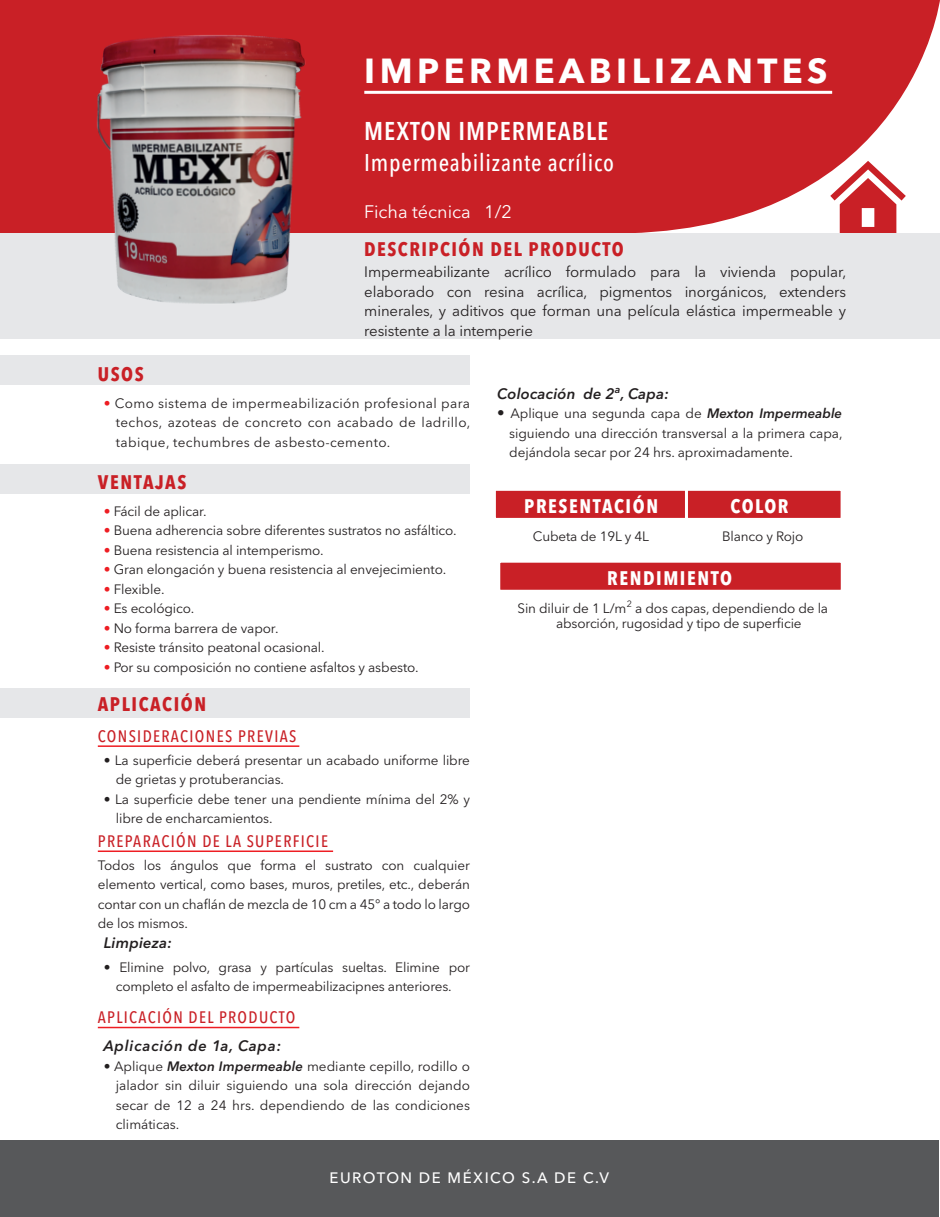
<style>
.page{position:relative;width:940px;height:1217px;background:#fff}
.page>*{position:absolute;margin:0;border:0;box-sizing:border-box;transform-origin:0 0}
.t1{font:700 34.5px "Avenir Next LT Pro";letter-spacing:.13em;color:#fff}
.t2{font:600 condensed 25.5px "Avenir Next LT Pro";letter-spacing:.04em;color:#fff}
.t3{font:500 condensed 24px "Avenir Next LT Pro";letter-spacing:.03em;color:#fff}
.t4{font:700 condensed 19.5px "Avenir Next LT Pro";letter-spacing:.075em;color:#c92026}
.t5{font:700 condensed 19.5px "Avenir Next LT Pro";letter-spacing:.08em;color:#fff}
.t6{font:18px "Avenir Next LT Pro";color:#fff}
.t7{font:500 condensed 16.5px "Avenir Next LT Pro";letter-spacing:.08em;color:#c92026}
.t8{font:15px/19.5px "Avenir Next LT Pro";letter-spacing:-.01em;color:#231f20;text-align:justify}
.t9{font:italic 600 15px "Avenir Next LT Pro";letter-spacing:.01em;color:#231f20}
.t10{font:500 15px "Avenir Next LT Pro";letter-spacing:.1em;color:#fff}
.t11{font:italic 600 15px "Avenir Next LT Pro";letter-spacing:.05em;color:#231f20}
.t12{font:13.5px/19.5px "Avenir Next LT Pro";letter-spacing:-.01em;color:#231f20;text-align:justify}
.s1{color:#ee1d23}
.s2{font-weight:600;font-style:italic}
.s3{font-size:15px}
</style>
<div class="page">
<svg style="left:0;top:0;width:940px;height:233px;background:#cd3238"></svg>
<svg style="left:830px;top:161px;width:76px;height:72px"></svg>
<div style="left:493px;top:487px;width:350px;height:34px;background:#c92026;border:3px solid #fff"></div>
<hr style="left:685px;top:489px;width:3px;height:30px;background:#fff">
<div style="left:497px;top:559px;width:346px;height:33px;background:#c92026;border:3px solid #fff"></div>
<div style="left:0;top:355px;width:469px;height:30px;background:#e6e7e9"></div>
<div style="left:0;top:464px;width:469px;height:29px;background:#e6e7e9"></div>
<div style="left:0;top:688px;width:469px;height:29px;background:#e6e7e9"></div>
<div style="left:0;top:233px;width:940px;height:106px;background:#e6e7e9"></div>
<hr style="left:364px;top:91px;width:468px;height:3px;background:#fff">
<hr style="left:98px;top:745px;width:201px;height:1px;background:#ee1d23">
<hr style="left:98px;top:1026px;width:201px;height:1px;background:#ee1d23">
<hr style="left:98px;top:850px;width:235px;height:1px;background:#ee1d23">
<img style="left:47px;top:11px;width:313px;height:293px">
<div style="left:1px;top:1140px;width:938px;height:76px;background:#57585a"></div>
<hr style="left:96px;top:383px;width:353px;height:1px;background:#6c6d70">
<hr style="left:96px;top:474px;width:353px;height:1px;background:#6c6d70">
<hr style="left:490px;top:879px;width:353px;height:1px;background:#6c6d70">
<hr style="left:96px;top:564px;width:353px;height:1px;background:#6c6d70">
<hr style="left:96px;top:633px;width:353px;height:1px;background:#6c6d70">
<hr style="left:96px;top:700px;width:353px;height:1px;background:#6c6d70">
<hr style="left:96px;top:852px;width:353px;height:1px;background:#6c6d70">
<hr style="left:96px;top:1004px;width:353px;height:1px;background:#6c6d70">
<h1 class="t1" style="left:364px;top:49px;width:465px">IMPERMEABILIZANTES</h1>
<h2 class="t2" style="left:364px;top:115px;width:245px">MEXTON IMPERMEABLE</h2>
<h3 class="t3" style="left:364px;top:148px;width:251px">Impermeabilizante acrílico</h3>
<h3 class="t6" style="left:364px;top:201px;width:149px">Ficha técnica 1/2</h3>
<h3 class="t4" style="left:364px;top:237px;width:261px">DESCRIPCIÓN DEL PRODUCTO</h3>
<p class="t8" style="left:364px;top:262px;width:484px">Impermeabilizante acrílico formulado para la vivienda popular, elaborado con resina acrílica, pigmentos inorgánicos, extenders minerales, y aditivos que forman una película elástica impermeable y resistente a la intemperie</p>
<h3 class="t4" style="left:98px;top:362px;width:47px">USOS</h3>
<p class="t12" style="left:116px;top:393px;width:356px;text-indent:-12px"><span class="s1">•</span> Como sistema de impermeabilización profesional para techos, azoteas de concreto con acabado de ladrillo, tabique, techumbres de asbesto-cemento.</p>
<h3 class="t4" style="left:98px;top:469px;width:90px">VENTAJAS</h3>
<p class="t12" style="left:104px;top:501px;width:104px"><span class="s1">•</span> Fácil de aplicar.</p>
<p class="t12" style="left:104px;top:520px;width:354px"><span class="s1">•</span> Buena adherencia sobre diferentes sustratos no asfáltico.</p>
<p class="t12" style="left:104px;top:540px;width:221px"><span class="s1">•</span> Buena resistencia al intemperismo.</p>
<p class="t12" style="left:104px;top:559px;width:344px"><span class="s1">•</span> Gran elongación y buena resistencia al envejecimiento.</p>
<p class="t12" style="left:104px;top:579px;width:62px"><span class="s1">•</span> Flexible.</p>
<p class="t12" style="left:104px;top:598px;width:92px"><span class="s1">•</span> Es ecológico.</p>
<p class="t12" style="left:104px;top:618px;width:176px"><span class="s1">•</span> No forma barrera de vapor.</p>
<p class="t12" style="left:104px;top:637px;width:222px"><span class="s1">•</span> Resiste tránsito peatonal ocasional.</p>
<p class="t12" style="left:104px;top:657px;width:316px"><span class="s1">•</span> Por su composición no contiene asfaltos y asbesto.</p>
<h3 class="t4" style="left:98px;top:691px;width:110px">APLICACIÓN</h3>
<p class="t7" style="left:98px;top:726px;width:200px">CONSIDERACIONES PREVIAS</p>
<p class="t12" style="left:116px;top:750px;width:356px;text-indent:-12px">• La superficie deberá presentar un acabado uniforme libre de grietas y protuberancias.</p>
<p class="t12" style="left:116px;top:789px;width:356px;text-indent:-12px">• La superficie debe tener una pendiente mínima del 2% y libre de encharcamientos.</p>
<p class="t7" style="left:98px;top:831px;width:232px">PREPARACIÓN DE LA SUPERFICIE</p>
<p class="t12" style="left:98px;top:855px;width:374px">Todos los ángulos que forma el sustrato con cualquier elemento vertical, como bases, muros, pretiles, etc., deberán contar con un chaflán de mezcla de 10 cm a 45° a todo lo largo de los mismos.</p>
<p class="t9" style="left:104px;top:933px;width:70px">Limpieza:</p>
<p class="t12" style="left:104px;top:957px;width:368px;text-align:center">• Elimine polvo, grasa y partículas sueltas. Elimine por completo el asfalto de impermeabilizacipnes anteriores.</p>
<p class="t7" style="left:98px;top:1006px;width:199px">APLICACIÓN DEL PRODUCTO</p>
<p class="t11" style="left:104px;top:1036px;width:179px">Aplicación de 1a, Capa:</p>
<p class="t12" style="left:116px;top:1056px;width:356px;text-indent:-12px">• Aplique <span class="s2">Mexton Impermeable</span> mediante cepillo, rodillo o jalador sin diluir siguiendo una sola dirección dejando secar de 12 a 24 hrs. dependiendo de las condiciones climáticas.</p>
<p class="t9" style="left:497px;top:384px;width:173px">Colocación de 2<sup>a</sup>, Capa:</p>
<p class="t12" style="left:509px;top:403px;width:335px;text-indent:-12px"><span class="s3">•</span> Aplique una segunda capa de <span class="s2">Mexton Impermeable </span>siguiendo una dirección transversal a la primera capa, dejándola secar por 24 hrs. aproximadamente.</p>
<h3 class="t5" style="left:524px;top:494px;width:135px">PRESENTACIÓN</h3>
<h3 class="t5" style="left:730px;top:494px;width:60px">COLOR</h3>
<p class="t12" style="left:533px;top:526px;width:117px">Cubeta de 19L y 4L</p>
<p class="t12" style="left:722px;top:526px;width:83px">Blanco y Rojo</p>
<h3 class="t5" style="left:607px;top:566px;width:126px">RENDIMIENTO</h3>
<p class="t12" style="left:556px;top:600px;width:273px;line-height:15px;text-indent:-39px">Sin diluir de 1 L/m<sup>2</sup> a dos capas, dependiendo de la absorción, rugosidad y tipo de superficie</p>
<p class="t10" style="left:329px;top:1168px;width:281px">EUROTON DE MÉXICO S.A DE C.V</p>
</div>
